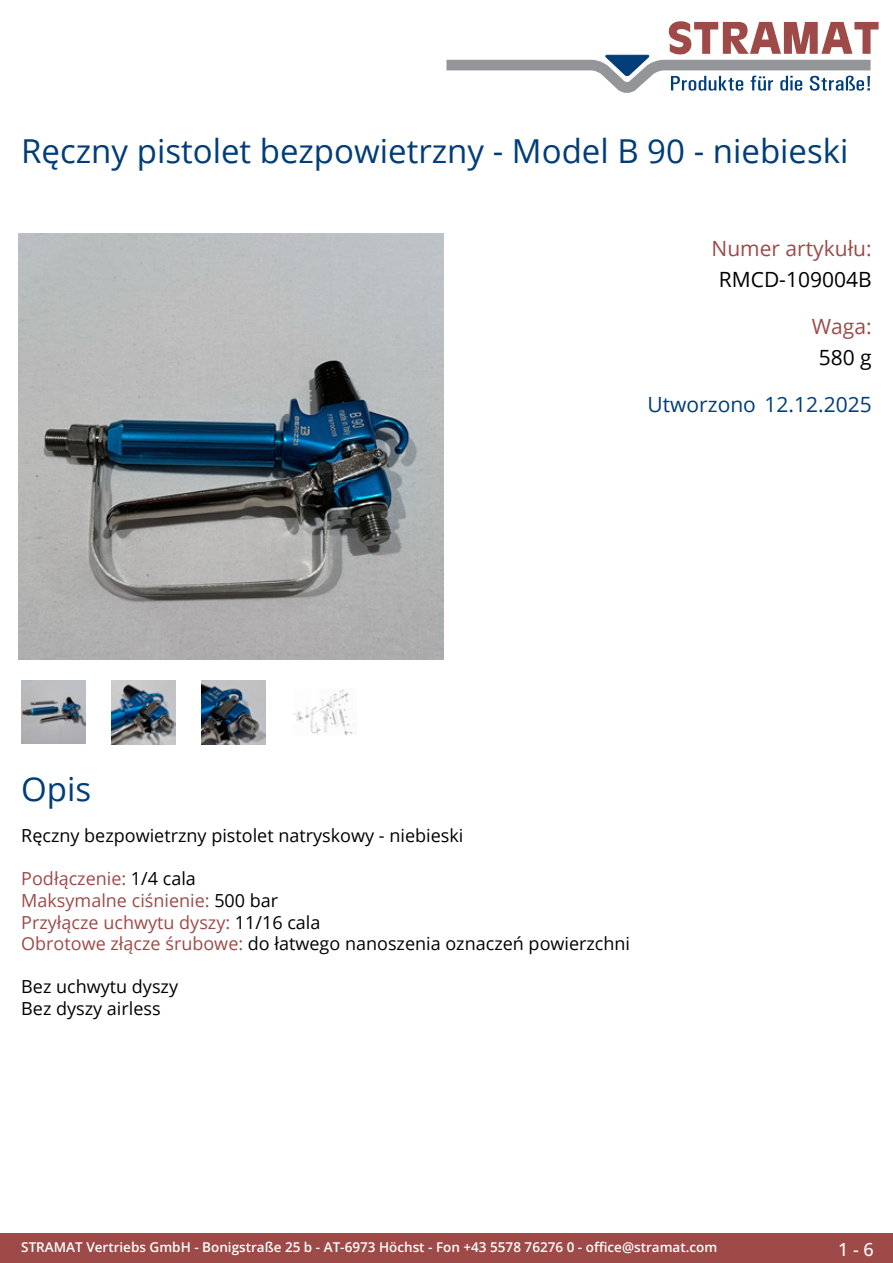
<style>
.page{position:relative;width:893px;height:1263px;background:#fff}
.page>*{position:absolute;margin:0;border:0;box-sizing:border-box;transform-origin:0 0}
.t1{font:33px "Open Sans";color:#003d79}
.t2{font:21px "Open Sans";color:#9d4a48}
.t3{font:21px "Open Sans";color:#003d79}
.t4{font:21px "Open Sans";color:#000}
.t5{font:18px/21.6px "Open Sans";color:#9d4a48}
.t6{font:18px/21.6px "Open Sans";color:#000}
.t7{font:500 18px "Open Sans";color:#fff}
.t8{font:600 13.5px "Open Sans";color:#fff}
.s1{color:#000}
</style>
<div class="page">
<div style="left:0;top:1233px;width:893px;height:30px;background:#9d4a48"></div>
<svg style="left:446px;top:21px;width:433px;height:72px"></svg>
<img style="left:18px;top:234px;width:425px;height:425px">
<img style="left:21px;top:680px;width:64px;height:63px">
<img style="left:112px;top:680px;width:63px;height:64px">
<img style="left:202px;top:680px;width:64px;height:64px">
<img style="left:293px;top:689px;width:60px;height:46px">
<h1 class="t1" style="left:21px;top:128px;width:829px">Ręczny pistolet bezpowietrzny - Model B 90 - niebieski</h1>
<p class="t2" style="left:711px;top:234px;width:162px">Numer artykułu:</p>
<p class="t4" style="left:719px;top:265px;width:154px">RMCD-109004B</p>
<p class="t2" style="left:812px;top:312px;width:61px">Waga:</p>
<p class="t4" style="left:819px;top:343px;width:55px">580 g</p>
<p class="t3" style="left:648px;top:390px;width:226px">Utworzono 12.12.2025</p>
<h1 class="t1" style="left:21px;top:766px;width:72px">Opis</h1>
<p class="t6" style="left:21px;top:824px;width:444px">Ręczny bezpowietrzny pistolet natryskowy - niebieski</p>
<p class="t5" style="left:21px;top:867px;width:610px">Podłączenie: <span class="s1">1/4 cala<br></span>Maksymalne ciśnienie: <span class="s1">500 bar<br></span>Przyłącze uchwytu dyszy: <span class="s1">11/16 cala<br></span>Obrotowe złącze śrubowe: <span class="s1">do łatwego nanoszenia oznaczeń powierzchni</span></p>
<p class="t6" style="left:21px;top:975px;width:158px">Bez uchwytu dyszy<br>Bez dyszy airless</p>
<p class="t8" style="left:21px;top:1238px;width:698px">STRAMAT Vertriebs GmbH - Bonigstraße 25 b - AT-6973 Höchst - Fon +43 5578 76276 0 - office@stramat.com</p>
<p class="t7" style="left:838px;top:1237px;width:37px">1 - 6</p>
</div>
